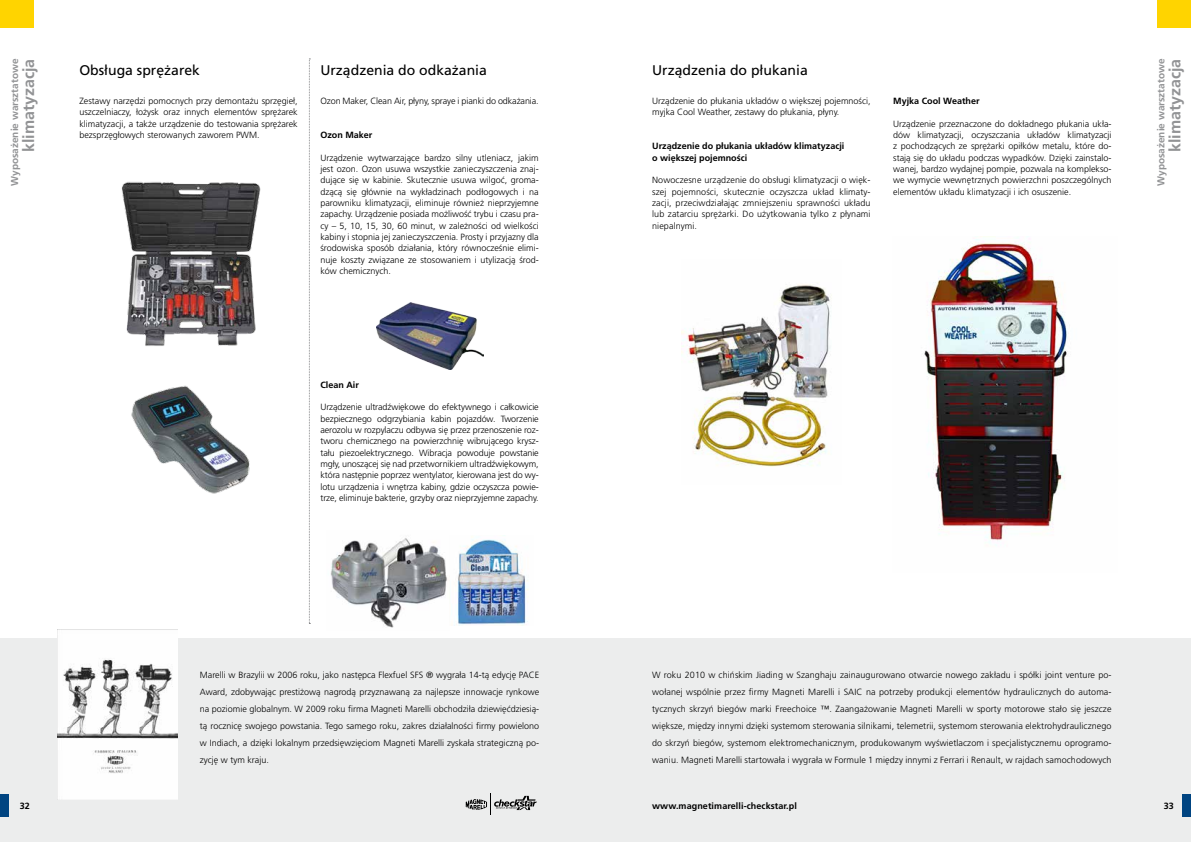
<style>
.page{position:relative;width:1191px;height:842px;background:#fff}
.page>*{position:absolute;margin:0;border:0;box-sizing:border-box;transform-origin:0 0}
.t1{font:700 16px "Frutiger LT Com";color:#929395}
.t2{font:14px "Frutiger LT Com";color:#000}
.t3{font:700 10px "Frutiger LT Com";color:#929395}
.t4{font:300 9px/11.3px "Frutiger LT Com";color:#000;text-align:justify}
.t5{font:700 9px/11.3px "Frutiger LT Com";color:#000}
</style>
<div class="page">
<div style="left:0;top:638px;width:1191px;height:204px;background:#eceded"></div>
<img style="left:376px;top:302px;width:108px;height:67px">
<img style="left:330px;top:538px;width:118px;height:90px">
<img style="left:457px;top:536px;width:72px;height:89px">
<svg style="left:309px;top:59px;width:1px;height:565px"></svg>
<img style="left:121px;top:181px;width:140px;height:165px">
<img style="left:131px;top:385px;width:119px;height:109px">
<img style="left:57px;top:629px;width:120px;height:170px">
<img style="left:924px;top:236px;width:143px;height:310px">
<img style="left:681px;top:284px;width:151px;height:183px">
<svg style="left:466px;top:794px;width:70px;height:21px"></svg>
<div style="left:1182px;top:794px;width:9px;height:23px;background:#004481"></div>
<div style="left:0;top:794px;width:9px;height:23px;background:#004481"></div>
<div style="left:0;top:0;width:34px;height:28px;background:#ffd400"></div>
<div style="left:1157px;top:0;width:34px;height:28px;background:#ffd400"></div>
<p class="t3" style="left:9px;top:186px;width:129px;rotate:-90deg">Wyposażenie warsztatowe</p>
<h1 class="t1" style="left:19px;top:152px;width:95px;rotate:-90deg">klimatyzacja</h1>
<p class="t3" style="left:1155px;top:186px;width:129px;rotate:-90deg">Wyposażenie warsztatowe</p>
<h1 class="t1" style="left:1165px;top:152px;width:95px;rotate:-90deg">klimatyzacja</h1>
<h2 class="t2" style="left:79px;top:62px;width:122px">Obsługa sprężarek</h2>
<h2 class="t2" style="left:320px;top:62px;width:168px">Urządzenia do odkażania</h2>
<p class="t4" style="left:79px;top:95px;width:220px">Zestawy narzędzi pomocnych przy demontażu sprzęgieł, uszczelniaczy, łożysk oraz innych elementów sprężarek klimatyzacji, a także urządzenie do testowania sprężarek bezsprzęgłowych sterowanych zaworem PWM.</p>
<p class="t4" style="left:320px;top:95px;width:220px">Ozon Maker, Clean Air, płyny, spraye i pianki do odkażania.</p>
<h2 class="t2" style="left:652px;top:62px;width:157px">Urządzenia do płukania</h2>
<p class="t4" style="left:652px;top:95px;width:220px">Urządzenie do płukania układów o większej pojemności, myjka Cool Weather, zestawy do płukania, płyny.</p>
<p class="t5" style="left:652px;top:141px;width:194px">Urządzenie do płukania układów klimatyzacji o większej pojemności</p>
<p class="t4" style="left:652px;top:175px;width:220px">Nowoczesne urządzenie do obsługi klimatyzacji o więk&shy;szej pojemności, skutecznie oczyszcza układ klimaty&shy;zacji, przeciwdziałając zmniejszeniu sprawności układu lub zatarciu sprężarki. Do użytkowania tylko z płynami niepalnymi.</p>
<p class="t5" style="left:893px;top:95px;width:88px">Myjka Cool Weather</p>
<p class="t4" style="left:893px;top:118px;width:220px">Urządzenie przeznaczone do dokładnego płukania ukła&shy;dów klimatyzacji, oczyszczania układów klimatyzacji z pochodzących ze sprężarki opiłków metalu, które do&shy;stają się do układu podczas wypadków. Dzięki zainstalo&shy;wanej, bardzo wydajnej pompie, pozwala na komplekso&shy;we wymycie wewnętrznych powierzchni poszczególnych elementów układu klimatyzacji i ich osuszenie.</p>
<p class="t5" style="left:320px;top:129px;width:54px">Ozon Maker</p>
<p class="t4" style="left:320px;top:152px;width:220px">Urządzenie wytwarzające bardzo silny utleniacz, jakim jest ozon. Ozon usuwa wszystkie zanieczyszczenia znaj&shy;dujące się w kabinie. Skutecznie usuwa wilgoć, groma&shy;dzącą się głównie na wykładzinach podłogowych i na parowniku klimatyzacji, eliminuje również nieprzyjemne zapachy. Urządzenie posiada możliwość trybu i czasu pra&shy;cy – 5, 10, 15, 30, 60 minut, w zależności od wielkości kabiny i stopnia jej zanieczyszczenia. Prosty i przyjazny dla środowiska sposób działania, który równocześnie elimi&shy;nuje koszty związane ze stosowaniem i utylizacją środ&shy;ków chemicznych.</p>
<p class="t5" style="left:320px;top:379px;width:40px">Clean Air</p>
<p class="t4" style="left:320px;top:401px;width:220px">Urządzenie ultradźwiękowe do efektywnego i całkowicie bezpiecznego odgrzybiania kabin pojazdów. Tworzenie aerozolu w rozpylaczu odbywa się przez przenoszenie roz&shy;tworu chemicznego na powierzchnię wibrującego krysz&shy;tału piezoelektrycznego. Wibracja powoduje powstanie mgły, unoszącej się nad przetwornikiem ultradźwiękowym, która następnie poprzez wentylator, kierowana jest do wy&shy;lotu urządzenia i wnętrza kabiny, gdzie oczyszcza powie&shy;trze, eliminuje bakterie, grzyby oraz nieprzyjemne zapachy.</p>
<p class="t4" style="left:200px;top:666px;width:341px;line-height:17px">Marelli w Brazylii w 2006 roku, jako następca Flexfuel SFS ® wygrała 14-tą edycję PACE Award, zdobywając prestiżową nagrodą przyznawaną za najlepsze innowacje rynkowe na poziomie globalnym. W 2009 roku firma Magneti Marelli obchodziła dziewięćdziesią&shy;tą rocznicę swojego powstania. Tego samego roku, zakres działalności firmy powielono w Indiach, a dzięki lokalnym przedsięwzięciom Magneti Marelli zyskała strategiczną po&shy;zycję w tym kraju.</p>
<p class="t4" style="left:652px;top:666px;width:461px;line-height:17px">W roku 2010 w chińskim Jiading w Szanghaju zainaugurowano otwarcie nowego zakładu i spółki joint venture po&shy;wołanej wspólnie przez firmy Magneti Marelli i SAIC na potrzeby produkcji elementów hydraulicznych do automa&shy;tycznych skrzyń biegów marki Freechoice ™. Zaangażowanie Magneti Marelli w sporty motorowe stało się jeszcze większe, między innymi dzięki systemom sterowania silnikami, telemetrii, systemom sterowania elektrohydraulicznego do skrzyń biegów, systemom elektromechanicznym, produkowanym wyświetlaczom i specjalistycznemu oprogramo&shy;waniu. Magneti Marelli startowała i wygrała w Formule 1 między innymi z Ferrari i Renault, w rajdach samochodowych</p>
<p class="t5" style="left:20px;top:800px;width:12px">32</p>
<p class="t5" style="left:652px;top:800px;width:146px">www.magnetimarelli-checkstar.pl</p>
<p class="t5" style="left:1163px;top:800px;width:12px">33</p>
</div>
